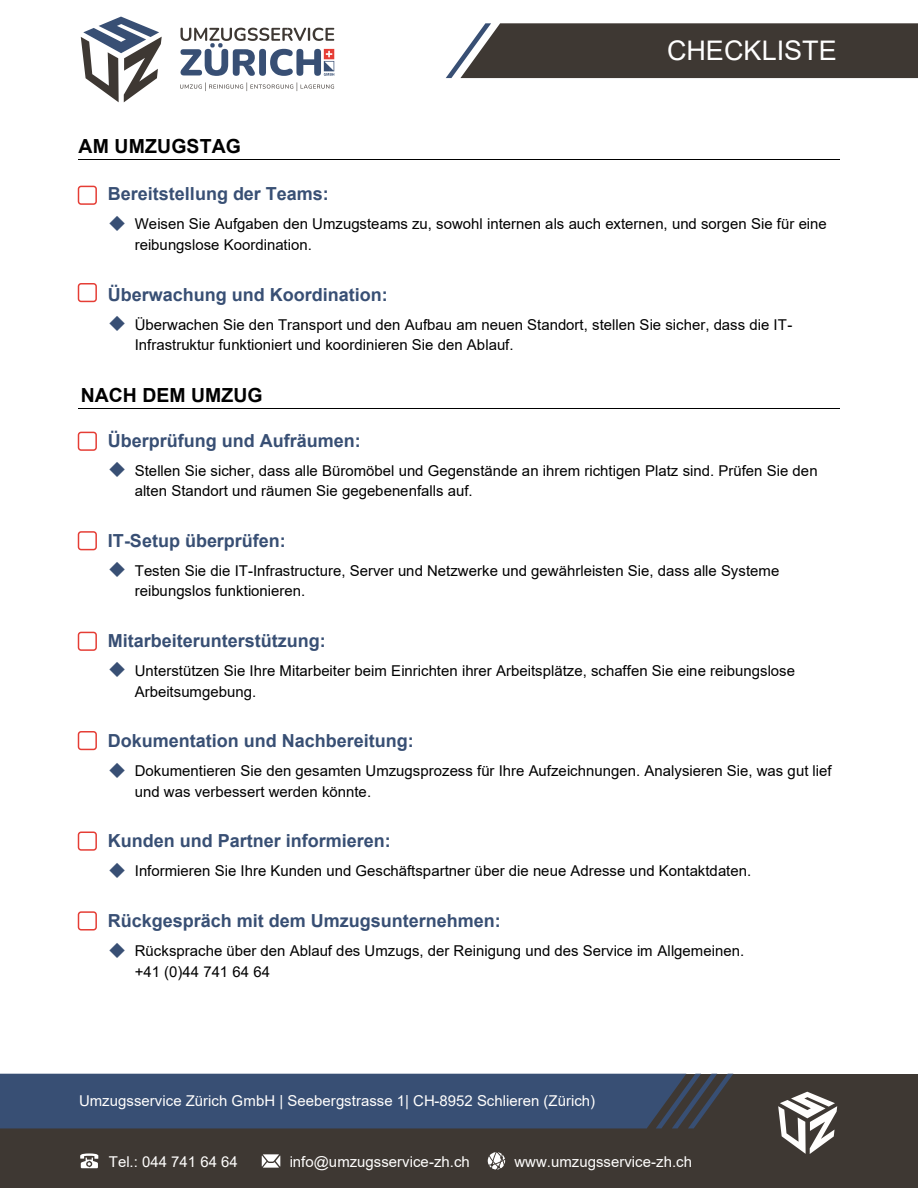
<style>
.page{position:relative;width:918px;height:1188px;background:#fff}
.page>*{position:absolute;margin:0;border:0;box-sizing:border-box;transform-origin:0 0}
.t1{font:27px "Arial";color:#fff}
.t2{font:700 19.5px "Arial";letter-spacing:.01em;color:#000}
.t3{font:700 18px "Arial";color:#384f74}
.t4{font:15px/20.7px "Arial";color:#000}
.t5{font:15px "Arial";color:#fffefd}
</style>
<div class="page">
<svg style="left:446px;top:23px;width:472px;height:55px;background:#534e4b"></svg>
<div style="left:508px;top:35px;width:328px;height:30px;background:#3e3833"></div>
<svg style="left:81px;top:17px;width:81px;height:85px"></svg>
<svg style="left:180px;top:28px;width:154px;height:48px"></svg>
<svg style="left:180px;top:82px;width:154px;height:9px"></svg>
<div style="left:0;top:1074px;width:918px;height:114px;background:#3e3833"></div>
<svg style="left:0;top:1074px;width:733px;height:54px;background:#384d6f"></svg>
<div style="left:79px;top:1092px;width:633px;height:24px;background:#384f74"></div>
<svg style="left:80px;top:1153px;width:18px;height:15px"></svg>
<svg style="left:488px;top:1152px;width:17px;height:18px"></svg>
<svg style="left:778px;top:1092px;width:59px;height:62px"></svg>
<svg style="left:262px;top:1154px;width:18px;height:14px"></svg>
<hr style="left:79px;top:408px;width:761px;height:1px;background:#000">
<div style="left:78px;top:283px;width:19px;height:19px;border:2px solid #e53d35;border-radius:3px"></div>
<div style="left:78px;top:186px;width:19px;height:19px;border:2px solid #e53d35;border-radius:3px"></div>
<div style="left:78px;top:432px;width:19px;height:19px;border:2px solid #e53d35;border-radius:3px"></div>
<div style="left:78px;top:531px;width:19px;height:19px;border:2px solid #e53d35;border-radius:3px"></div>
<div style="left:78px;top:632px;width:19px;height:19px;border:2px solid #e53d35;border-radius:3px"></div>
<div style="left:78px;top:731px;width:19px;height:19px;border:2px solid #e53d35;border-radius:3px"></div>
<div style="left:78px;top:832px;width:19px;height:19px;border:2px solid #e53d35;border-radius:3px"></div>
<div style="left:78px;top:911px;width:19px;height:20px;border:2px solid #e53d35;border-radius:3px"></div>
<hr style="left:78px;top:159px;width:762px;height:1px;background:#000">
<h2 class="t2" style="left:78px;top:133px;width:164px">AM UMZUGSTAG</h2>
<h1 class="t1" style="left:667px;top:32px;width:171px">CHECKLISTE</h1>
<p class="t3" style="left:108px;top:181px;width:223px">Bereitstellung der Teams:</p>
<p class="t4" style="left:135px;top:214px;width:694px">Weisen Sie Aufgaben den Umzugsteams zu, sowohl internen als auch externen, und sorgen Sie für eine reibungslose Koordination.</p>
<p class="t3" style="left:108px;top:282px;width:281px">Überwachung und Koordination:</p>
<p class="t4" style="left:135px;top:314px;width:659px">Überwachen Sie den Transport und den Aufbau am neuen Standort, stellen Sie sicher, dass die IT-<br>Infrastruktur funktioniert und koordinieren Sie den Ablauf.</p>
<h2 class="t2" style="left:81px;top:382px;width:183px">NACH DEM UMZUG</h2>
<p class="t3" style="left:108px;top:428px;width:255px">Überprüfung und Aufräumen:</p>
<p class="t4" style="left:135px;top:460px;width:684px">Stellen Sie sicher, dass alle Büromöbel und Gegenstände an ihrem richtigen Platz sind. Prüfen Sie den alten Standort und räumen Sie gegebenenfalls auf.</p>
<p class="t3" style="left:108px;top:528px;width:180px">IT-Setup überprüfen:</p>
<p class="t4" style="left:135px;top:560px;width:646px">Testen Sie die IT-Infrastructure, Server und Netzwerke und gewährleisten Sie, dass alle Systeme reibungslos funktionieren.</p>
<p class="t3" style="left:108px;top:628px;width:219px">Mitarbeiterunterstützung:</p>
<p class="t4" style="left:135px;top:660px;width:662px">Unterstützen Sie Ihre Mitarbeiter beim Einrichten ihrer Arbeitsplätze, schaffen Sie eine reibungslose<br>Arbeitsumgebung.</p>
<p class="t3" style="left:108px;top:728px;width:307px">Dokumentation und Nachbereitung:</p>
<p class="t4" style="left:135px;top:760px;width:698px">Dokumentieren Sie den gesamten Umzugsprozess für Ihre Aufzeichnungen. Analysieren Sie, was gut lief und was verbessert werden könnte.</p>
<p class="t3" style="left:108px;top:828px;width:285px">Kunden und Partner informieren:</p>
<p class="t4" style="left:135px;top:861px;width:618px">Informieren Sie Ihre Kunden und Geschäftspartner über die neue Adresse und Kontaktdaten.</p>
<p class="t3" style="left:108px;top:908px;width:394px">Rückgespräch mit dem Umzugsunternehmen:</p>
<p class="t4" style="left:135px;top:940px;width:611px">Rücksprache über den Ablauf des Umzugs, der Reinigung und des Service im Allgemeinen. +41 (0)44 741 64 64</p>
<p class="t5" style="left:79px;top:1090px;width:518px">Umzugsservice Zürich GmbH | Seebergstrasse 1| CH-8952 Schlieren (Zürich)</p>
<p class="t5" style="left:109px;top:1151px;width:130px">Tel.: 044 741 64 64</p>
<p class="t5" style="left:290px;top:1151px;width:182px">info@umzugsservice-zh.ch</p>
<p class="t5" style="left:515px;top:1151px;width:179px">www.umzugsservice-zh.ch</p>
</div>
